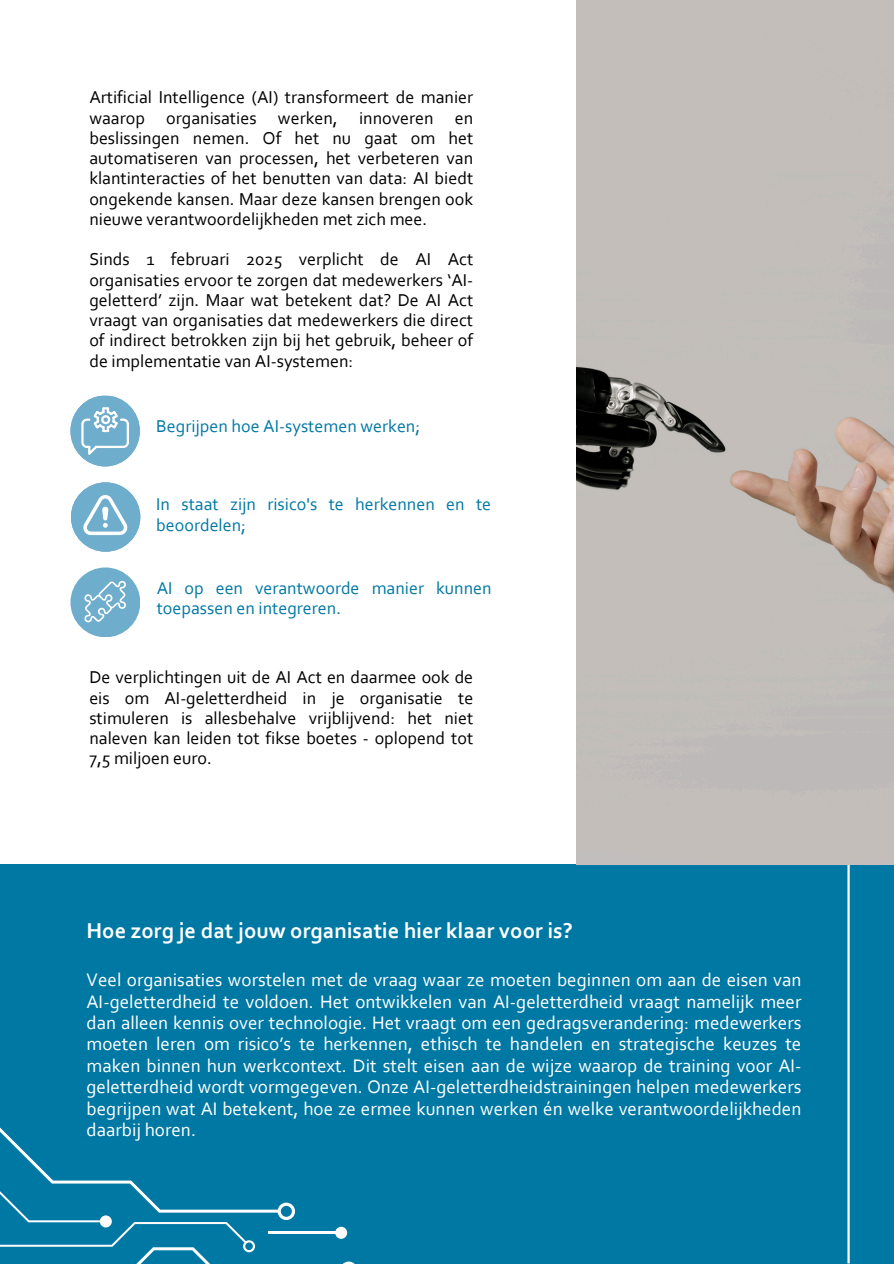
<style>
.page{position:relative;width:894px;height:1264px;background:#fff}
.page>*{position:absolute;margin:0;border:0;box-sizing:border-box;transform-origin:0 0}
.t1{font:700 22.5px "Corbel";color:#fff}
.t2{font:19.05px/21.3px "Corbel";color:#fff;text-align:justify}
.t3{font:18px/20.2px "Corbel";color:#000;text-align:justify}
.t4{font:18px/20.2px "Corbel";color:#0078a4}
</style>
<div class="page">
<div style="left:0;top:864px;width:893px;height:399px;background:#0078a4"></div>
<hr style="left:847px;top:701px;width:2px;height:562px;background:#fff">
<img style="left:576px;top:0;width:317px;height:864px">
<svg style="left:344px;top:1261px;width:10px;height:2px"></svg>
<div style="left:335px;top:1226px;width:12px;height:12px;background:#fff;border-radius:50%"></div>
<svg style="left:1px;top:1128px;width:340px;height:135px"></svg>
<svg style="left:71px;top:482px;width:69px;height:69px"></svg>
<div style="left:70px;top:567px;width:70px;height:70px;background:#6eadcc;border-radius:50%"></div>
<svg style="left:84px;top:580px;width:42px;height:42px"></svg>
<svg style="left:70px;top:395px;width:70px;height:71px"></svg>
<p class="t3" style="left:89px;top:89px;width:385px">Artificial Intelligence (AI) transformeert de manier waarop organisaties werken, innoveren en beslissingen nemen. Of het nu gaat om het automatiseren van processen, het verbeteren van klantinteracties of het benutten van data: AI biedt ongekende kansen. Maar deze kansen brengen ook nieuwe verantwoordelijkheden met zich mee.</p>
<p class="t3" style="left:89px;top:251px;width:385px">Sinds 1 februari 2025 verplicht de AI Act organisaties ervoor te zorgen dat medewerkers ‘AI&shy;geletterd’ zijn. Maar wat betekent dat? De AI Act vraagt van organisaties dat medewerkers die direct of indirect betrokken zijn bij het gebruik, beheer of de implementatie van AI-systemen:</p>
<p class="t4" style="left:156px;top:418px;width:265px">Begrijpen hoe AI-systemen werken;</p>
<p class="t4" style="left:156px;top:496px;width:336px">In staat zijn risico's te herkennen en te beoordelen;</p>
<p class="t4" style="left:157px;top:579px;width:336px">AI op een verantwoorde manier kunnen toepassen en integreren.</p>
<p class="t3" style="left:89px;top:668px;width:385px">De verplichtingen uit de AI Act en daarmee ook de eis om AI-geletterdheid in je organisatie te stimuleren is allesbehalve vrijblijvend: het niet naleven kan leiden tot fikse boetes - oplopend tot 7,5 miljoen euro.</p>
<p class="t1" style="left:86px;top:921px;width:487px">Hoe zorg je dat jouw organisatie hier klaar voor is?</p>
<p class="t2" style="left:86px;top:970px;width:716px">Veel organisaties worstelen met de vraag waar ze moeten beginnen om aan de eisen van AI-geletterdheid te voldoen. Het ontwikkelen van AI-geletterdheid vraagt namelijk meer dan alleen kennis over technologie. Het vraagt om een gedragsverandering: medewerkers moeten leren om risico’s te herkennen, ethisch te handelen en strategische keuzes te maken binnen hun werkcontext. Dit stelt eisen aan de wijze waarop de training voor AI&shy;geletterdheid wordt vormgegeven. Onze AI-geletterdheidstrainingen helpen medewerkers begrijpen wat AI betekent, hoe ze ermee kunnen werken én welke verantwoordelijkheden daarbij horen.</p>
</div>
